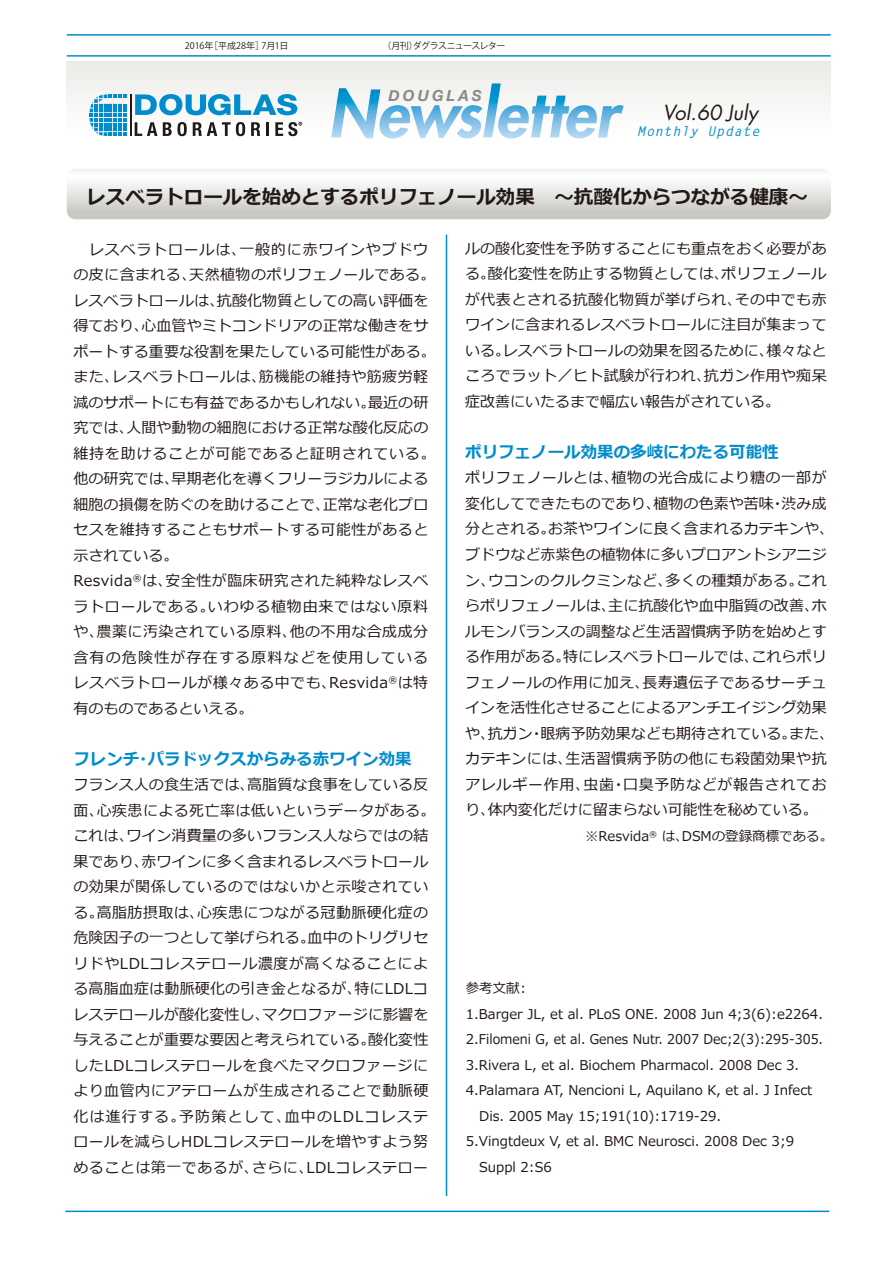
<style>
.page{position:relative;width:893px;height:1263px;background:#fff}
.page>*{position:absolute;margin:0;border:0;box-sizing:border-box;transform-origin:0 0}
.t1{font:italic 20.25px "Futura";color:#221815}
.t2{font:700 19.5px "Meiryo";color:#221815}
.t3{font:700 16.5px "Meiryo";color:#008ccd}
.t4{font:italic 700 15.3px "Helvetica Neue";letter-spacing:.2em;color:#898989}
.t5{font:15px/25.5px "Meiryo";letter-spacing:.01em;color:#221815}
.t6{font:15px/25.5px "Meiryo";letter-spacing:.03em;color:#221815}
.t7{font:13.5px/25.5px "Meiryo";color:#221815}
.t8{font:italic 700 13.5px "Letter Gothic Std";letter-spacing:.05em;color:#008ccd}
.t9{font:9px "Koz Go Pro";color:#221815}
.t10{font:9px "Koz Go Pro";letter-spacing:-.07em;color:#221815}
</style>
<div class="page">
<div style="left:67px;top:62px;width:764px;height:105px;background:linear-gradient(to bottom,#ecece9,#fff)"></div>
<hr style="left:446px;top:235px;width:1px;height:961px;background:#008ccd">
<hr style="left:67px;top:55px;width:764px;height:2px;background:#008ccd">
<hr style="left:67px;top:34px;width:764px;height:2px;background:#008ccd">
<svg style="left:67px;top:169px;width:764px;height:50px"></svg>
<svg style="left:331px;top:83px;width:293px;height:55px"></svg>
<svg style="left:135px;top:94px;width:162px;height:21px"></svg>
<svg style="left:135px;top:122px;width:22px;height:14px"></svg>
<svg style="left:163px;top:122px;width:24px;height:14px"></svg>
<svg style="left:193px;top:122px;width:52px;height:14px"></svg>
<svg style="left:251px;top:122px;width:9px;height:14px"></svg>
<hr style="left:266px;top:122px;width:3px;height:14px;background:#221815">
<svg style="left:275px;top:122px;width:27px;height:14px"></svg>
<hr style="left:130px;top:95px;width:1px;height:41px;background:#221815">
<svg style="left:89px;top:95px;width:37px;height:41px"></svg>
<hr style="left:65px;top:1210px;width:764px;height:2px;background:#008ccd">
<p class="t9" style="left:185px;top:40px;width:105px">2016年［平成28年］7月1日</p>
<p class="t10" style="left:383px;top:40px;width:125px">（月刊）ダグラスニュースレター</p>
<p class="t4" style="left:388px;top:83px;width:95px">DOUGLAS</p>
<p class="t1" style="left:663px;top:99px;width:96px">Vol.60 July</p>
<p class="t8" style="left:637px;top:123px;width:124px">Monthly Update</p>
<p class="t2" style="left:86px;top:183px;width:723px">レスベラトロールを始めとするポリフェノール効果　～抗酸化からつながる健康～</p>
<p class="t6" style="left:73px;top:237px;width:364px;text-indent:16px">レスベラトロールは、一般的に赤ワインやブドウの皮に含まれる、天然植物のポリフェノールである。レスベラトロールは、抗酸化物質としての高い評価を得ており、心血管やミトコンドリアの正常な働きをサポートする重要な役割を果たしている可能性がある。また、レスベラトロールは、筋機能の維持や筋疲労軽減のサポートにも有益であるかもしれない。最近の研究では、人間や動物の細胞における正常な酸化反応の維持を助けることが可能であると証明されている。他の研究では、早期老化を導くフリーラジカルによる細胞の損傷を防ぐのを助けることで、正常な老化プロセスを維持することもサポートする可能性があると示されている。<br>Resvida<sup>®</sup>は、安全性が臨床研究された純粋なレスベラトロールである。いわゆる植物由来ではない原料や、農薬に汚染されている原料、他の不用な合成成分含有の危険性が存在する原料などを使用しているレスベラトロールが様々ある中でも、Resvida<sup>®</sup>は特有のものであるといえる。</p>
<p class="t3" style="left:73px;top:747px;width:340px">フレンチ・パラドックスからみる赤ワイン効果</p>
<p class="t5" style="left:73px;top:773px;width:364px">フランス人の食生活では、高脂質な食事をしている反面、心疾患による死亡率は低いというデータがある。これは、ワイン消費量の多いフランス人ならではの結果であり、赤ワインに多く含まれるレスベラトロールの効果が関係しているのではないかと示唆されている。高脂肪摂取は、心疾患につながる冠動脈硬化症の危険因子の一つとして挙げられる。血中のトリグリセリドやLDLコレステロール濃度が高くなることによる高脂血症は動脈硬化の引き金となるが、特にLDLコレステロールが酸化変性し、マクロファージに影響を与えることが重要な要因と考えられている。酸化変性したLDLコレステロールを食べたマクロファージにより血管内にアテロームが生成されることで動脈硬化は進行する。予防策として、血中のLDLコレステロールを減らしHDLコレステロールを増やすよう努めることは第一であるが、さらに、LDLコレステロー</p>
<p class="t5" style="left:465px;top:237px;width:363px;text-align:justify">ルの酸化変性を予防することにも重点をおく必要がある。酸化変性を防止する物質としては、ポリフェノールが代表とされる抗酸化物質が挙げられ、その中でも赤ワインに含まれるレスベラトロールに注目が集まっている。レスベラトロールの効果を図るために、様々なところでラット／ヒト試験が行われ、抗ガン作用や痴呆症改善にいたるまで幅広い報告がされている。</p>
<p class="t3" style="left:465px;top:440px;width:315px">ポリフェノール効果の多岐にわたる可能性</p>
<p class="t5" style="left:465px;top:466px;width:370px">ポリフェノールとは、植物の光合成により糖の一部が変化してできたものであり、植物の色素や苦味・渋み成分とされる。お茶やワインに良く含まれるカテキンや、ブドウなど赤紫色の植物体に多いプロアントシアニジン、ウコンのクルクミンなど、多くの種類がある。これらポリフェノールは、主に抗酸化や血中脂質の改善、ホルモンバランスの調整など生活習慣病予防を始めとする作用がある。特にレスベラトロールでは、これらポリフェノールの作用に加え、長寿遺伝子であるサーチュインを活性化させることによるアンチエイジング効果や、抗ガン・眼病予防効果なども期待されている。また、カテキンには、生活習慣病予防の他にも殺菌効果や抗アレルギー作用、虫歯・口臭予防などが報告されており、体内変化だけに留まらない可能性を秘めている。</p>
<p class="t7" style="left:585px;top:824px;width:250px">※Resvida<sup>®</sup> は、DSMの登録商標である。</p>
<p class="t7" style="left:466px;top:976px;width:366px">参考文献：<br>1.Barger JL, et al. PLoS ONE. 2008 Jun 4;3(6):e2264.<br>2.Filomeni G, et al. Genes Nutr. 2007 Dec;2(3):295-305.<br>3.Rivera L, et al. Biochem Pharmacol. 2008 Dec 3.<br>4.Palamara AT, Nencioni L, Aquilano K, et al. J Infect 　　Dis. 2005 May 15;191(10):1719-29.<br>5.Vingtdeux V, et al. BMC Neurosci. 2008 Dec 3;9 　　　Suppl 2:S6</p>
</div>
